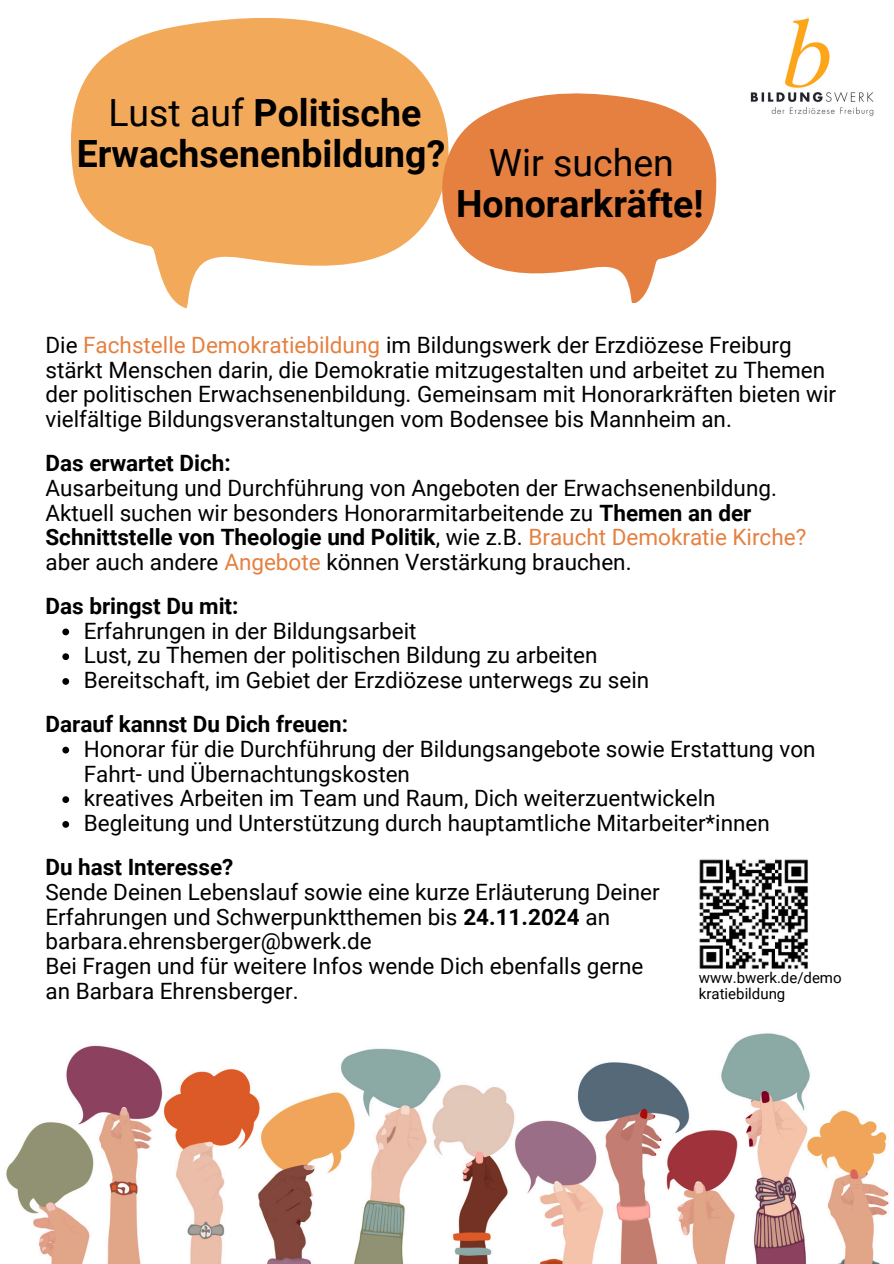
<style>
.page{position:relative;width:894px;height:1264px;background:#fff}
.page>*{position:absolute;margin:0;border:0;box-sizing:border-box;transform-origin:0 0}
.t1{font:700 37.5px/41.2px "Roboto";color:#000;text-align:center}
.t2{font:22.5px/24.8px "Roboto";color:#000}
.t3{font:700 22.5px "Roboto";color:#000}
.t4{font:15px/15.8px "Roboto";color:#000}
.s1{font-weight:400}
.s2{color:#e58040}
.s3{font-weight:700}
</style>
<div class="page">
<img style="left:6px;top:1033px;width:883px;height:230px">
<img style="left:750px;top:18px;width:124px;height:99px">
<svg style="left:71px;top:17px;width:364px;height:291px;fill:#f2a95a"></svg>
<svg style="left:426px;top:92px;width:291px;height:211px;fill:#e58040"></svg>
<svg style="left:62px;top:628px;width:7px;height:7px"></svg>
<svg style="left:62px;top:653px;width:7px;height:7px"></svg>
<svg style="left:62px;top:678px;width:7px;height:6px"></svg>
<svg style="left:62px;top:746px;width:7px;height:7px"></svg>
<svg style="left:62px;top:796px;width:7px;height:7px"></svg>
<svg style="left:62px;top:821px;width:7px;height:6px"></svg>
<img style="left:699px;top:859px;width:109px;height:110px">
<p class="t1" style="left:77px;top:92px;width:370px"><span class="s1">Lust auf</span> Politische<br>Erwachsenenbildung?</p>
<h1 class="t1" style="left:456px;top:142px;width:249px"><span class="s1">Wir suchen<br></span>Honorarkräfte!</h1>
<p class="t2" style="left:45px;top:333px;width:791px">Die <span class="s2">Fachstelle Demokratiebildung</span> im Bildungswerk der Erzdiözese Freiburg stärkt Menschen darin, die Demokratie mitzugestalten und arbeitet zu Themen der politischen Erwachsenenbildung. Gemeinsam mit Honorarkräften bieten wir vielfältige Bildungsveranstaltungen vom Bodensee bis Mannheim an.</p>
<h1 class="t2" style="left:45px;top:451px;width:762px"><span class="s3">Das erwartet Dich:<br></span>Ausarbeitung und Durchführung von Angeboten der Erwachsenenbildung.<br>Aktuell suchen wir besonders Honorarmitarbeitende zu <span class="s3">Themen an der Schnittstelle von Theologie und Politik</span>, wie z.B. <span class="s2">Braucht Demokratie Kirche? </span>aber auch andere <span class="s2">Angebote</span> können Verstärkung brauchen.</h1>
<h3 class="t3" style="left:45px;top:593px;width:194px">Das bringst Du mit:</h3>
<h3 class="t2" style="left:84px;top:618px;width:334px">Erfahrungen in der Bildungsarbeit</h3>
<h2 class="t2" style="left:84px;top:643px;width:515px">Lust, zu Themen der politischen Bildung zu arbeiten</h2>
<p class="t2" style="left:84px;top:668px;width:566px">Bereitschaft, im Gebiet der Erzdiözese unterwegs zu sein</p>
<p class="t3" style="left:45px;top:711px;width:304px">Darauf kannst Du Dich freuen:</p>
<p class="t2" style="left:84px;top:736px;width:733px">Honorar für die Durchführung der Bildungsangebote sowie Erstattung von<br>Fahrt- und Übernachtungskosten</p>
<h2 class="t2" style="left:84px;top:786px;width:633px">kreatives Arbeiten im Team und Raum, Dich weiterzuentwickeln</h2>
<p class="t2" style="left:84px;top:811px;width:687px">Begleitung und Unterstützung durch hauptamtliche Mitarbeiter*innen</p>
<p class="t2" style="left:45px;top:855px;width:615px"><span class="s3">Du hast Interesse?<br></span>Sende Deinen Lebenslauf sowie eine kurze Erläuterung Deiner Erfahrungen und Schwerpunktthemen bis <span class="s3">24.11.2024</span> an barbara.ehrensberger@bwerk.de<br>Bei Fragen und für weitere Infos wende Dich ebenfalls gerne an Barbara Ehrensberger.</p>
<h3 class="t4" style="left:698px;top:970px;width:144px">www.bwerk.de/demo kratiebildung</h3>
</div>
